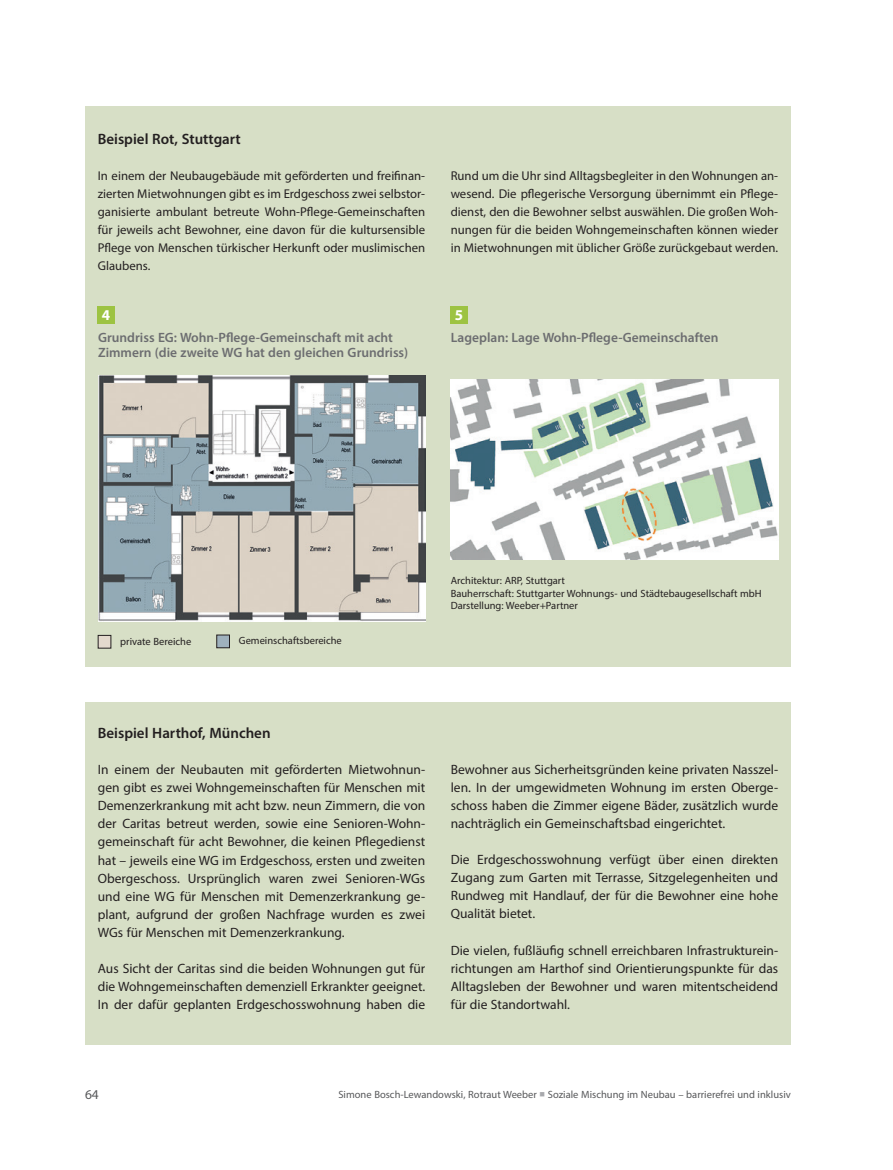
<style>
.page{position:relative;width:893px;height:1170px;background:#fff}
.page>*{position:absolute;margin:0;border:0;box-sizing:border-box;transform-origin:0 0}
.Fließtext_1{font:600 15px "Myriad Pro";color:#231f20}
.t1{font:700 15px "Myriad Pro";color:#fff}
.Fließtext_1-2{font:13.5px/18px "Myriad Pro";color:#231f20;text-align:justify}
.Bildbeschreibung{font:600 13.5px/15px "Myriad Pro";color:#6c6d70}
.t2{font:13.5px "Myriad Pro";color:#57585a}
.Fließtext_1-3{font:12.75px/18px "Myriad Pro";color:#231f20;text-align:justify}
.Tab-Text{font:10.5px "Myriad Pro";color:#231f20}
.t3{font:10.5px "Myriad Pro";color:#57585a}
.s1{color:#a8a9ad}
</style>
<div class="page">
<div style="left:85px;top:106px;width:706px;height:560px;background:#d7dfc6"></div>
<img style="left:98px;top:376px;width:328px;height:245px">
<div style="left:98px;top:635px;width:13px;height:13px;background:#e3d9cd"></div>
<div style="left:98px;top:635px;width:13px;height:13px;border:1px solid #231f20"></div>
<div style="left:217px;top:635px;width:12px;height:12px;background:#9fb1bd"></div>
<div style="left:216px;top:634px;width:14px;height:14px;border:1px solid #231f20"></div>
<div style="left:98px;top:306px;width:17px;height:17px;background:#9dc342"></div>
<img style="left:451px;top:379px;width:327px;height:180px">
<div style="left:451px;top:306px;width:17px;height:17px;background:#9dc342"></div>
<div style="left:85px;top:702px;width:706px;height:342px;background:#d7dfc6"></div>
<p class="Fließtext_1" style="left:98px;top:129px;width:145px">Beispiel Rot, Stuttgart</p>
<p class="Fließtext_1-3" style="left:98px;top:167px;width:329px">In einem der Neubaugebäude mit geförderten und freifinan&shy;zierten Mietwohnungen gibt es im Erdgeschoss zwei selbstor&shy;ganisierte ambulant betreute Wohn-Pflege-Gemeinschaften für jeweils acht Bewohner, eine davon für die kultursensible Pflege von Menschen türkischer Herkunft oder muslimischen Glaubens.</p>
<p class="t1" style="left:102px;top:305px;width:10px">4</p>
<p class="Bildbeschreibung" style="left:98px;top:330px;width:312px">Grundriss EG: Wohn-Pflege-Gemeinschaft mit acht<br>Zimmern (die zweite WG hat den gleichen Grundriss)</p>
<p class="Fließtext_1-3" style="left:451px;top:167px;width:329px">Rund um die Uhr sind Alltagsbegleiter in den Wohnungen an&shy;wesend. Die pflegerische Versorgung übernimmt ein Pflege&shy;dienst, den die Bewohner selbst auswählen. Die großen Woh&shy;nungen für die beiden Wohngemeinschaften können wieder in Mietwohnungen mit üblicher Größe zurückgebaut werden.</p>
<p class="t1" style="left:455px;top:305px;width:10px">5</p>
<p class="Bildbeschreibung" style="left:451px;top:330px;width:269px">Lageplan: Lage Wohn-Pflege-Gemeinschaften</p>
<p class="Tab-Text" style="left:120px;top:634px;width:73px">private Bereiche</p>
<p class="Tab-Text" style="left:239px;top:634px;width:105px">Gemeinschaftsbereiche</p>
<p class="Tab-Text" style="left:451px;top:574px;width:116px">Architektur: ARP, Stuttgart</p>
<p class="Tab-Text" style="left:451px;top:586px;width:313px">Bauherrschaft: Stuttgarter Wohnungs- und Städtebaugesellschaft mbH</p>
<p class="Tab-Text" style="left:451px;top:599px;width:129px">Darstellung: Weeber+Partner</p>
<p class="Fließtext_1" style="left:98px;top:723px;width:174px">Beispiel Harthof, München</p>
<p class="Fließtext_1-2" style="left:98px;top:760px;width:329px">In einem der Neubauten mit geförderten Mietwohnun&shy;gen gibt es zwei Wohngemeinschaften für Menschen mit Demenzerkrankung mit acht bzw. neun Zimmern, die von der Caritas betreut werden, sowie eine Senioren-Wohn&shy;gemeinschaft für acht Bewohner, die keinen Pflegedienst hat – jeweils eine WG im Erdgeschoss, ersten und zweiten Obergeschoss. Ursprünglich waren zwei Senioren-WGs und eine WG für Menschen mit Demenzerkrankung ge&shy;plant, aufgrund der großen Nachfrage wurden es zwei WGs für Menschen mit Demenzerkrankung.</p>
<p class="Fließtext_1-2" style="left:98px;top:958px;width:329px">Aus Sicht der Caritas sind die beiden Wohnungen gut für die Wohngemeinschaften demenziell Erkrankter geeignet.<br>In der dafür geplanten Erdgeschosswohnung haben die</p>
<p class="Fließtext_1-2" style="left:451px;top:760px;width:329px">Bewohner aus Sicherheitsgründen keine privaten Nasszel&shy;len. In der umgewidmeten Wohnung im ersten Oberge&shy;schoss haben die Zimmer eigene Bäder, zusätzlich wurde nachträglich ein Gemeinschaftsbad eingerichtet.</p>
<p class="Fließtext_1-2" style="left:451px;top:850px;width:329px">Die Erdgeschosswohnung verfügt über einen direkten Zugang zum Garten mit Terrasse, Sitzgelegenheiten und Rundweg mit Handlauf, der für die Bewohner eine hohe Qualität bietet.</p>
<p class="Fließtext_1-2" style="left:451px;top:940px;width:329px">Die vielen, fußläufig schnell erreichbaren Infrastrukturein&shy;richtungen am Harthof sind Orientierungspunkte für das Alltagsleben der Bewohner und waren mitentscheidend für die Standortwahl.</p>
<p class="t2" style="left:85px;top:1086px;width:15px">64</p>
<p class="t3" style="left:338px;top:1087px;width:454px">Simone Bosch-Lewandowski, Rotraut Weeber <span class="s1">■</span> Soziale Mischung im Neubau – barrierefrei und inklusiv</p>
</div>
